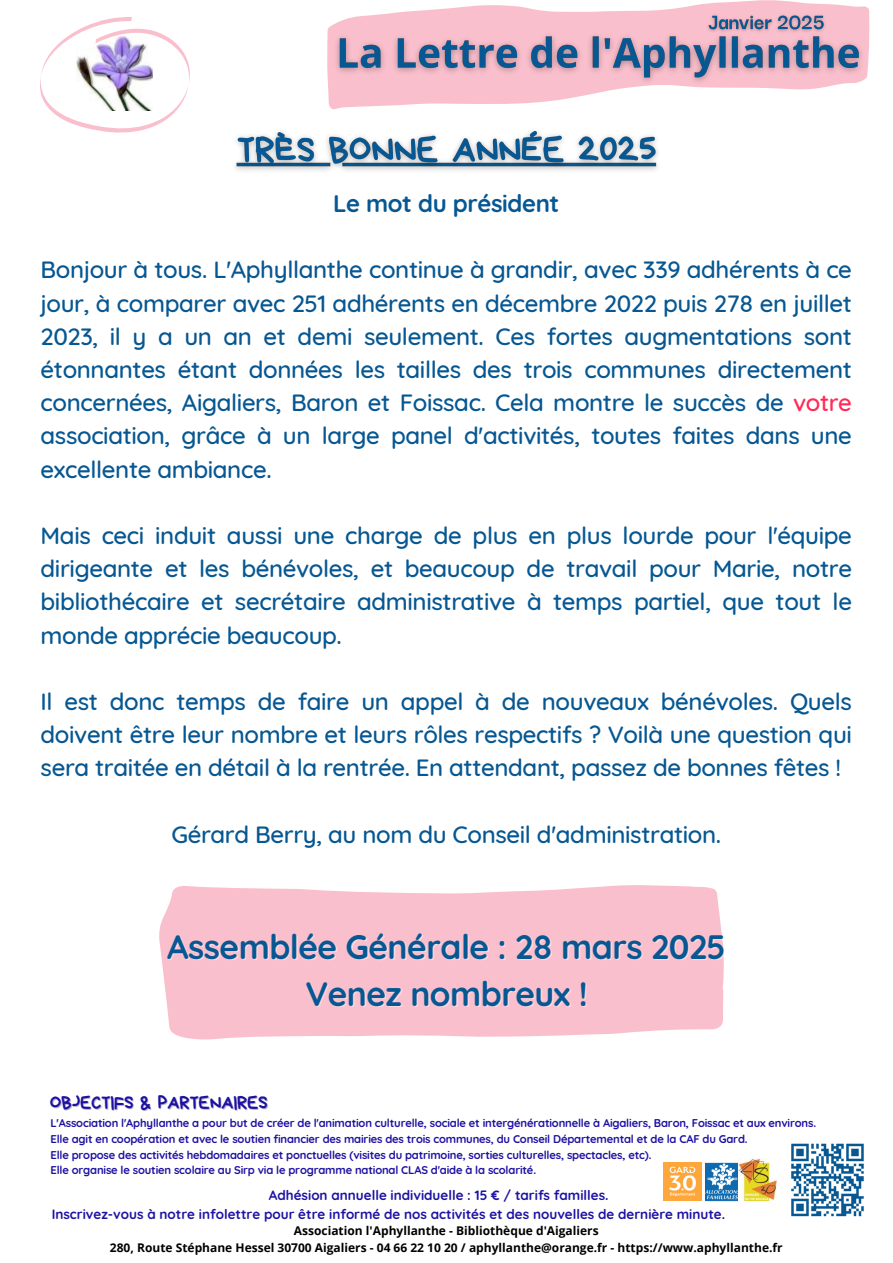
<style>
.page{position:relative;width:893px;height:1263px;background:#fff}
.page>*{position:absolute;margin:0;border:0;box-sizing:border-box;transform-origin:0 0}
.t1{font:700 33.75px "Quicksand";letter-spacing:-.015em;color:#065792}
.t2{font:500 24px/33.2px "Quicksand";letter-spacing:-.015em;color:#065792;text-align:justify}
.t3{font:700 24px "Quicksand";letter-spacing:-.015em;color:#065792}
.t4{font:19.05px "Bryndan Write";letter-spacing:-.015em;color:#1d11a2}
.t5{font:700 13.5px/18.6px "Quicksand";color:#1d11a2}
.t6{font:700 12px "Open Sans";color:#000}
.t7{font:700 11.25px "Quicksand";letter-spacing:-.015em;color:#1d11a2}
.s1{color:#ff2a57}
</style>
<div class="page">
<svg style="left:40px;top:17px;width:150px;height:116px"></svg>
<svg style="left:327px;top:0;width:542px;height:109px"></svg>
<img style="left:705px;top:1163px;width:34px;height:38px">
<img style="left:664px;top:1163px;width:37px;height:37px">
<img style="left:738px;top:1159px;width:38px;height:41px">
<img style="left:235px;top:130px;width:423px;height:41px">
<img style="left:329px;top:24px;width:540px;height:66px">
<img style="left:702px;top:5px;width:128px;height:31px">
<svg style="left:159px;top:885px;width:565px;height:155px;fill:#fabfcc"></svg>
<svg style="left:791px;top:1143px;width:73px;height:74px"></svg>
<h3 class="t3" style="left:333px;top:188px;width:228px">Le mot du président</h3>
<h5 class="t2" style="left:41px;top:253px;width:813px">Bonjour à tous. L'Aphyllanthe continue à grandir, avec 339 adhérents à ce jour, à comparer avec 251 adhérents en décembre 2022 puis 278 en juillet 2023, il y a un an et demi seulement. Ces fortes augmentations sont étonnantes étant données les tailles des trois communes directement concernées, Aigaliers, Baron et Foissac. Cela montre le succès de <span class="s1">votre </span>association, grâce à un large panel d'activités, toutes faites dans une excellente ambiance.</h5>
<p class="t2" style="left:41px;top:518px;width:813px">Mais ceci induit aussi une charge de plus en plus lourde pour l'équipe dirigeante et les bénévoles, et beaucoup de travail pour Marie, notre bibliothécaire et secrétaire administrative à temps partiel, que tout le monde apprécie beaucoup.</p>
<p class="t2" style="left:41px;top:684px;width:813px">Il est donc temps de faire un appel à de nouveaux bénévoles. Quels doivent être leur nombre et leurs rôles respectifs ? Voilà une question qui sera traitée en détail à la rentrée. En attendant, passez de bonnes fêtes !</p>
<p class="t2" style="left:171px;top:817px;width:551px">Gérard Berry, au nom du Conseil d'administration.</p>
<h4 class="t1" style="left:167px;top:925px;width:560px">Assemblée Générale : 28 mars 2025</h4>
<p class="t1" style="left:305px;top:972px;width:284px">Venez nombreux !</p>
<h4 class="t4" style="left:50px;top:1093px;width:219px">OBJECTIFS &amp; PARTENAIRES</h4>
<p class="t7" style="left:50px;top:1116px;width:767px">L'Association l'Aphyllanthe a pour but de créer de l'animation culturelle, sociale et intergénérationnelle à Aigaliers, Baron, Foissac et aux environs.</p>
<p class="t7" style="left:50px;top:1131px;width:699px">Elle agit en coopération et avec le soutien financier des mairies des trois communes, du Conseil Départemental et de la CAF du Gard.</p>
<h4 class="t7" style="left:50px;top:1147px;width:602px">Elle propose des activités hebdomadaires et ponctuelles (visites du patrimoine, sorties culturelles, spectacles, etc).</h4>
<h4 class="t7" style="left:50px;top:1163px;width:487px">Elle organise le soutien scolaire au Sirp via le programme national CLAS d'aide à la scolarité.</h4>
<h4 class="t5" style="left:52px;top:1186px;width:675px;text-indent:217px">Adhésion annuelle individuelle : 15 € / tarifs familles.<br>Inscrivez‐vous à notre infolettre pour être informé de nos activités et des nouvelles de dernière minute.</h4>
<p class="t6" style="left:294px;top:1222px;width:306px">Association l'Aphyllanthe - Bibliothèque d'Aigaliers</p>
<p class="t6" style="left:110px;top:1239px;width:674px">280, Route Stéphane Hessel 30700 Aigaliers - 04 66 22 10 20 / aphyllanthe@orange.fr - https://www.aphyllanthe.fr</p>
</div>
